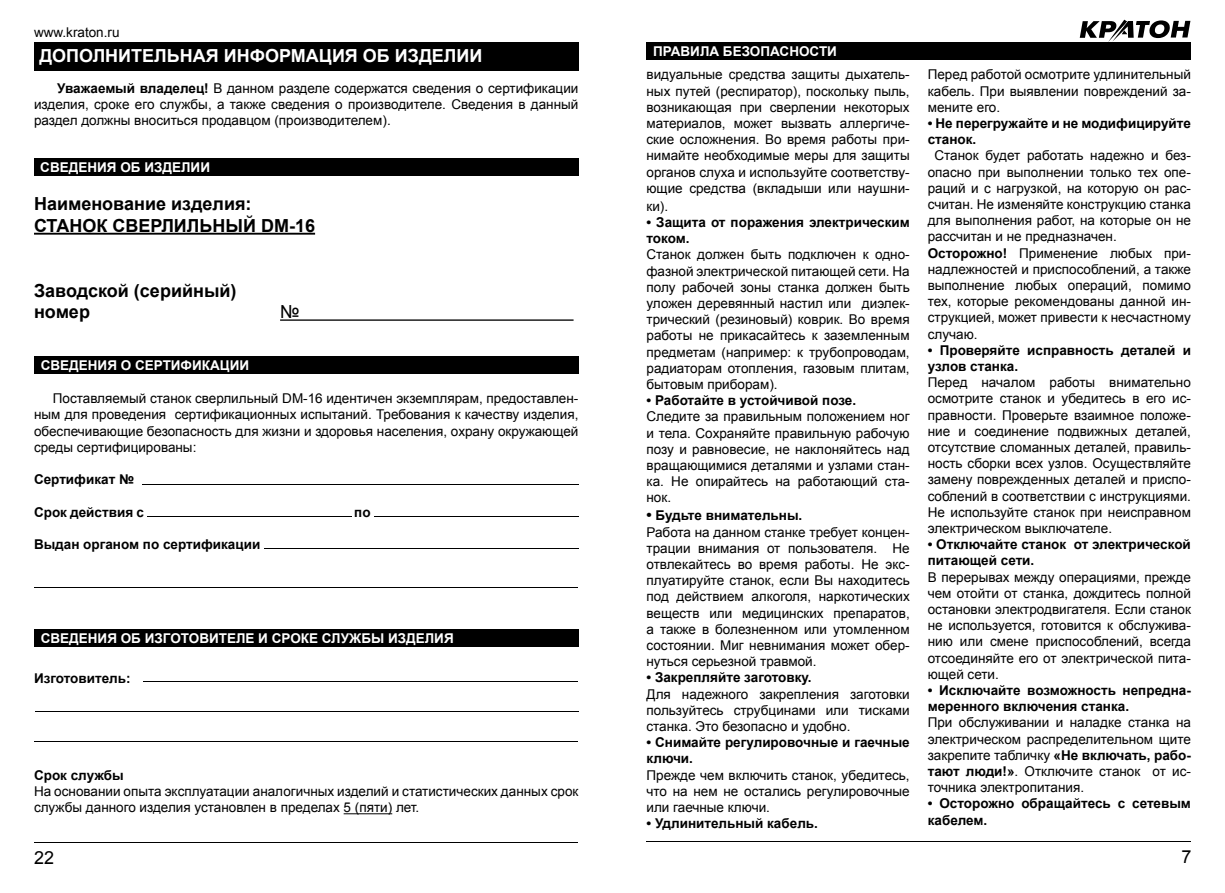
<style>
.page{position:relative;width:1225px;height:893px;background:#fff}
.page>*{position:absolute;margin:0;border:0;box-sizing:border-box;transform-origin:0 0}
.t1{font:700 18px/21.6px "Arial";color:#000}
.t2{font:700 18px "Arial";color:#fff}
.t3{font:18px "Arial";color:#000}
.t4{font:13.5px/16.2px "Arial";color:#000;text-align:justify}
.t5{font:700 13.5px/16.2px "Arial";color:#000}
.t6{font:700 13.5px "Arial";color:#fff}
.s1{font-weight:700}
.s2{font-weight:700;font-size:15px}
</style>
<div class="page">
<hr style="left:646px;top:841px;width:545px;height:1px;background:#000">
<svg style="left:1079px;top:19px;width:111px;height:23px"></svg>
<div style="left:646px;top:43px;width:545px;height:17px;background:#000"></div>
<hr style="left:34px;top:842px;width:544px;height:1px;background:#000">
<div style="left:34px;top:158px;width:544px;height:18px;background:#000"></div>
<div style="left:34px;top:43px;width:544px;height:28px;background:#000"></div>
<hr style="left:34px;top:233px;width:281px;height:2px;background:#000">
<hr style="left:280px;top:319px;width:293px;height:2px;background:#000">
<div style="left:34px;top:357px;width:544px;height:17px;background:#000"></div>
<div style="left:34px;top:629px;width:544px;height:18px;background:#000"></div>
<hr style="left:344px;top:813px;width:48px;height:1px;background:#000">
<hr style="left:34px;top:741px;width:544px;height:1px;background:#000">
<hr style="left:35px;top:711px;width:544px;height:1px;background:#000">
<hr style="left:143px;top:681px;width:435px;height:1px;background:#000">
<hr style="left:147px;top:516px;width:204px;height:1px;background:#000">
<hr style="left:374px;top:516px;width:204px;height:1px;background:#000">
<hr style="left:264px;top:548px;width:314px;height:1px;background:#000">
<hr style="left:142px;top:484px;width:436px;height:1px;background:#000">
<hr style="left:34px;top:587px;width:544px;height:1px;background:#000">
<p class="t4" style="left:34px;top:24px;width:87px">www.kraton.ru</p>
<h1 class="t2" style="left:39px;top:44px;width:444px">ДОПОЛНИТЕЛЬНАЯ ИНФОРМАЦИЯ ОБ ИЗДЕЛИИ</h1>
<p class="t4" style="left:34px;top:80px;width:546px;text-indent:23px"><span class="s1">Уважаемый владелец!</span> В данном разделе содержатся сведения о сертификации изделия, сроке его службы, а также сведения о производителе. Сведения в данный раздел должны вноситься продавцом (производителем).</p>
<p class="t6" style="left:40px;top:158px;width:171px">СВЕДЕНИЯ ОБ ИЗДЕЛИИ</p>
<h1 class="t1" style="left:34px;top:194px;width:282px">Наименование изделия:<br>СТАНОК СВЕРЛИЛЬНЫЙ DM-16</h1>
<h1 class="t1" style="left:34px;top:280px;width:204px">Заводской (серийный) номер</h1>
<p class="t6" style="left:41px;top:356px;width:210px">СВЕДЕНИЯ О СЕРТИФИКАЦИИ</p>
<h1 class="t3" style="left:280px;top:300px;width:21px">№</h1>
<p class="t4" style="left:34px;top:390px;width:546px;text-indent:19px">Поставляемый станок сверлильный DM-16 идентичен экземплярам, предоставлен&shy;ным для проведения сертификационных испытаний. Требования к качеству изделия, обеспечивающие безопасность для жизни и здоровья населения, охрану окружающей среды сертифицированы:</p>
<p class="t5" style="left:34px;top:472px;width:102px">Сертификат №</p>
<p class="t5" style="left:34px;top:504px;width:111px">Срок действия с</p>
<p class="t5" style="left:354px;top:504px;width:18px">по</p>
<p class="t5" style="left:34px;top:537px;width:228px">Выдан органом по сертификации</p>
<p class="t6" style="left:41px;top:629px;width:414px">СВЕДЕНИЯ ОБ ИЗГОТОВИТЕЛЕ И СРОКЕ СЛУЖБЫ ИЗДЕЛИЯ</p>
<p class="t5" style="left:34px;top:670px;width:98px">Изготовитель:</p>
<p class="t5" style="left:34px;top:768px;width:91px">Срок службы</p>
<p class="t4" style="left:34px;top:783px;width:546px">На основании опыта эксплуатации аналогичных изделий и статистических данных срок службы данного изделия установлен в пределах 5 (пяти) лет.</p>
<h1 class="t3" style="left:34px;top:845px;width:22px">22</h1>
<p class="t6" style="left:653px;top:42px;width:185px">ПРАВИЛА БЕЗОПАСНОСТИ</p>
<p class="t4" style="left:646px;top:67px;width:265px">видуальные средства защиты дыхатель&shy;ных путей (респиратор), поскольку пыль, возникающая при сверлении некоторых материалов, может вызвать аллергиче&shy;ские осложнения. Во время работы при&shy;нимайте необходимые меры для защиты органов слуха и используйте соответству&shy;ющие средства (вкладыши или наушни-</p>
<p class="t4" style="left:646px;top:198px;width:23px">ки).</p>
<p class="t5" style="left:646px;top:215px;width:265px">• Защита от поражения электрическим током.</p>
<p class="t4" style="left:646px;top:247px;width:265px">Станок должен быть подключен к одно&shy;фазной электрической питающей сети. На полу рабочей зоны станка должен быть уложен деревянный настил или диэлек&shy;трический (резиновый) коврик. Во время работы не прикасайтесь к заземленным предметам (например: к трубопроводам, радиаторам отопления, газовым плитам, бытовым приборам).</p>
<p class="t5" style="left:646px;top:393px;width:211px">• Работайте в устойчивой позе.</p>
<p class="t4" style="left:646px;top:409px;width:265px">Следите за правильным положением ног и тела. Сохраняйте правильную рабочую позу и равновесие, не наклоняйтесь над вращающимися деталями и узлами стан&shy;ка. Не опирайтесь на работающий ста&shy;нок.</p>
<p class="t4" style="left:646px;top:508px;width:265px;text-align:left"><span class="s2">•</span> <span class="s1">Будьте внимательны.<br></span>Работа на данном станке требует концен&shy;трации внимания от пользователя. Не отвлекайтесь во время работы. Не экс&shy;плуатируйте станок, если Вы находитесь под действием алкоголя, наркотических веществ или медицинских препаратов, а также в болезненном или утомленном состоянии. Миг невнимания может обер&shy;нуться серьезной травмой.</p>
<p class="t5" style="left:646px;top:670px;width:166px">• Закрепляйте заготовку.</p>
<p class="t4" style="left:646px;top:686px;width:265px">Для надежного закрепления заготовки пользуйтесь струбцинами или тисками станка. Это безопасно и удобно.</p>
<p class="t5" style="left:646px;top:735px;width:265px">• Снимайте регулировочные и гаечные ключи.</p>
<p class="t4" style="left:646px;top:767px;width:265px">Прежде чем включить станок, убедитесь, что на нем не остались регулировочные или гаечные ключи.</p>
<p class="t5" style="left:646px;top:816px;width:173px">• Удлинительный кабель.</p>
<p class="t4" style="left:927px;top:67px;width:265px">Перед работой осмотрите удлинительный кабель. При выявлении повреждений за&shy;мените его.</p>
<p class="t5" style="left:927px;top:116px;width:265px">• Не перегружайте и не модифицируйте станок.</p>
<p class="t4" style="left:927px;top:148px;width:265px;text-align:left;text-indent:7px">Станок будет работать надежно и без&shy;опасно при выполнении только тех опе&shy;раций и с нагрузкой, на которую он рас&shy;считан. Не изменяйте конструкцию станка для выполнения работ, на которые он не рассчитан и не предназначен.<br><span class="s1">Осторожно!</span> Применение любых при&shy;надлежностей и приспособлений, а также выполнение любых операций, помимо тех, которые рекомендованы данной ин&shy;струкцией, может привести к несчастному случаю.</p>
<p class="t5" style="left:927px;top:342px;width:265px">• Проверяйте исправность деталей и узлов станка.</p>
<p class="t4" style="left:927px;top:374px;width:265px">Перед началом работы внимательно осмотрите станок и убедитесь в его ис&shy;правности. Проверьте взаимное положе&shy;ние и соединение подвижных деталей, отсутствие сломанных деталей, правиль&shy;ность сборки всех узлов. Осуществляйте замену поврежденных деталей и приспо&shy;соблений в соответствии с инструкциями.<br>Не используйте станок при неисправном электрическом выключателе.</p>
<p class="t5" style="left:927px;top:537px;width:265px">• Отключайте станок от электрической питающей сети.</p>
<p class="t4" style="left:927px;top:569px;width:265px">В перерывах между операциями, прежде чем отойти от станка, дождитесь полной остановки электродвигателя. Если станок не используется, готовится к обслужива&shy;нию или смене приспособлений, всегда отсоединяйте его от электрической пита&shy;ющей сети.</p>
<p class="t5" style="left:927px;top:683px;width:265px">• Исключайте возможность непредна&shy;меренного включения станка.</p>
<p class="t4" style="left:927px;top:715px;width:265px">При обслуживании и наладке станка на электрическом распределительном щите закрепите табличку <span class="s1">«Не включать, рабо&shy;тают люди!»</span>. Отключите станок от ис&shy;точника электропитания.</p>
<p class="t5" style="left:927px;top:796px;width:265px">• Осторожно обращайтесь с сетевым кабелем.</p>
<h1 class="t3" style="left:1181px;top:845px;width:12px">7</h1>
</div>
